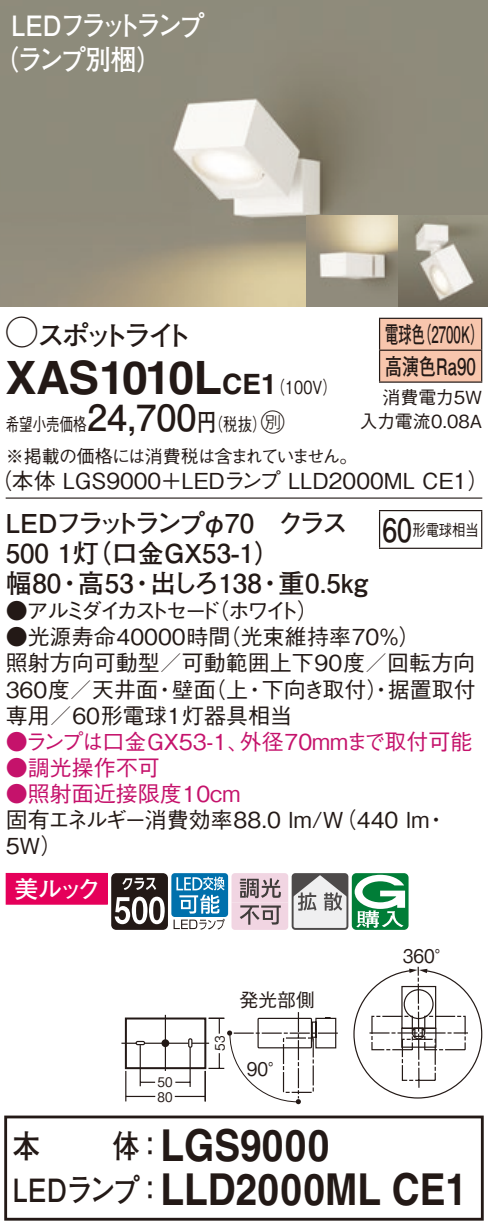
<style>
.page{position:relative;width:488px;height:1232px;background:#fff}
.page>*{position:absolute;margin:0;border:0;box-sizing:border-box;transform-origin:0 0}
.t1{font:700 46px "Helvetica LT Std";letter-spacing:-.04em;color:#231916}
.t2{font:700 44px "Helvetica LT Std";color:#231916;scale:.88 1}
.t3{font:700 36px "Futo Go B101 Pro";color:#231916}
.t4{font:700 32px "Futo Go B101 Pro";letter-spacing:-.02em;color:#231916;scale:.85 1}
.t5{font:700 32px "Futo Go B101 Pro";letter-spacing:-.02em;color:#231916;scale:.83 1}
.t6{font:700 28px/34px "Futo Go B101 Pro";letter-spacing:-.12em;color:#fff;scale:.9 1}
.t7{font:700 28px "Futo Go B101 Pro";letter-spacing:-.195em;color:#231916}
.t8{font:700 28px "Helvetica LT Std";color:#231916}
.t9{font:700 26px "Futo Go B101 Pro";color:#231916}
.t10{font:700 26px "Futo Go B101 Pro";letter-spacing:-.145em;color:#231916}
.t11{font:24px "Futo Go B101 Pro Bold 90 pv RKSJ H";color:#fff}
.t12{font:24px "Ford Classification 1";color:#231916}
.t13{font:700 22.8px/32px "Futo Go B101 Pro";color:#231916;scale:.58 1}
.t14{font:500 22px/26px "Gothic BBB Pro";color:#231916}
.t15{font:500 22px "Gothic BBB Pro";color:#c5126b}
.t16{font:500 22px/26px "Gothic BBB Pro";letter-spacing:-.135em;color:#231916}
.t17{font:18.8px "Gothic BBB Pro Medium 90 pv RKSJ H";color:#231916;scale:.9 1}
.t18{font:18.8px "Gothic BBB Pro Medium 90 pv RKSJ H";color:#231916}
.t19{font:500 18px/31.6px "Gothic BBB Pro";letter-spacing:-.04em;color:#231916;scale:.75 1}
.t20{font:500 18px/24px "Gothic BBB Pro";color:#231916;text-align:right}
.t21{font:500 18px "Gothic BBB Pro";color:#231916;scale:.8 1}
.t22{font:500 16px "Gothic BBB Pro";color:#231916;scale:.83 1}
.t23{font:13.2px/15.2px "Gothic BBB Pro Medium 90 pv RKSJ H";color:#231916;scale:.9 1}
.s1{font-family:"Ford Classification 1";font-weight:400;font-size:32px}
.s2{font-size:46px}
.s3{font-family:"Helvetica LT Std";font-weight:700;font-size:28px}
.s4{font-family:"Gothic BBB Pro";font-weight:500;font-size:18px}
.s5{font-family:"Futo Go B101 Pro";font-weight:700;font-size:24px}
</style>
<div class="page">
<img style="left:0;top:0;width:488px;height:306px">
<img style="left:306px;top:215px;width:182px;height:91px">
<div style="left:380px;top:319px;width:101px;height:62px;background:#f8c6ad"></div>
<hr style="left:379px;top:317px;width:103px;height:2px;background:#231916">
<hr style="left:379px;top:319px;width:1px;height:30px;background:#231916">
<hr style="left:481px;top:319px;width:1px;height:30px;background:#231916">
<hr style="left:379px;top:349px;width:103px;height:2px;background:#231916">
<hr style="left:379px;top:351px;width:1px;height:30px;background:#231916">
<hr style="left:481px;top:351px;width:1px;height:30px;background:#231916">
<hr style="left:379px;top:381px;width:103px;height:2px;background:#231916">
<hr style="left:6px;top:497px;width:476px;height:1px;background:#231916">
<hr style="left:379px;top:511px;width:1px;height:36px;background:#231916">
<hr style="left:379px;top:510px;width:103px;height:1px;background:#231916">
<hr style="left:481px;top:511px;width:1px;height:36px;background:#231916">
<hr style="left:379px;top:547px;width:103px;height:2px;background:#231916">
<div style="left:135px;top:1040px;width:10px;height:4px;border:1px solid #231916;border-radius:2px"></div>
<hr style="left:165px;top:1014px;width:1px;height:56px;background:#231916">
<svg style="left:121px;top:1042px;width:15px;height:1px"></svg>
<hr style="left:145px;top:1042px;width:43px;height:1px;background:#231916">
<div style="left:161px;top:1039px;width:8px;height:7px;background:#231916;border-radius:50%"></div>
<hr style="left:125px;top:1070px;width:1px;height:31px;background:#231916">
<hr style="left:139px;top:1044px;width:2px;height:41px;background:#231916">
<svg style="left:141px;top:1081px;width:14px;height:1px"></svg>
<svg style="left:126px;top:1095px;width:29px;height:1px"></svg>
<div style="left:125px;top:1017px;width:81px;height:51px;border:2px solid #231916"></div>
<svg style="left:175px;top:966px;width:307px;height:137px"></svg>
<div style="left:171px;top:872px;width:57px;height:44px;background:#0070ac;border-radius:3px"></div>
<svg style="left:6px;top:872px;width:218px;height:57px"></svg>
<svg style="left:231px;top:873px;width:177px;height:56px"></svg>
<div style="left:4px;top:1115px;width:479px;height:105px;border:3px solid #231916"></div>
<p class="t6" style="left:-7px;top:5px;width:236px;text-indent:18px">LEDフラットランプ（ランプ別梱(</p>
<p class="t7" style="left:6px;top:312px;width:188px"><span class="s1">A</span>スポットライト</p>
<p class="t13" style="left:418px;top:315px;width:115px">（2700 (K</p>
<p class="t13" style="left:385px;top:315px;width:158px">電球色<br>高演色Ra90</p>
<p class="t20" style="left:359px;top:383px;width:124px">消費電力5W<br>入力電流0.08A</p>
<h1 class="t1" style="left:6px;top:349px;width:190px">XAS1010</h1>
<p class="t8" style="left:194px;top:367px;width:69px"><span class="s2">L</span>CE</p>
<p class="t21" style="left:261px;top:372px;width:96px">（<span class="s3">1</span> 100 (V</p>
<h3 class="t3" style="left:87px;top:389px;width:111px">24,700</h3>
<p class="t12" style="left:252px;top:410px;width:34px">C<span class="s4">）</span></p>
<p class="t21" style="left:197px;top:410px;width:70px">（<span class="s5">円</span>税抜</p>
<p class="t19" style="left:6px;top:406px;width:470px">希望小売価格<br>※掲載の価格には消費税は含まれていません。</p>
<p class="t14" style="left:-10px;top:465px;width:500px">（本体 LGS9000＋LEDランプ LLD2000ML CE1(</p>
<p class="t10" style="left:6px;top:502px;width:343px">LEDフラットランプφ70　クラス</p>
<p class="t9" style="left:6px;top:532px;width:276px">500 （灯1 口金GX53-1(</p>
<p class="t9" style="left:278px;top:562px;width:91px">重0.5kg</p>
<p class="t9" style="left:6px;top:562px;width:57px">幅80</p>
<p class="t9" style="left:78px;top:562px;width:57px">高53</p>
<p class="t9" style="left:150px;top:562px;width:113px">出しろ138</p>
<p class="t9" style="left:57px;top:562px;width:27px">・</p>
<p class="t9" style="left:129px;top:562px;width:27px">・</p>
<p class="t9" style="left:257px;top:562px;width:27px">・</p>
<h3 class="t5" style="left:382px;top:504px;width:37px">60</h3>
<p class="t22" style="left:412px;top:516px;width:81px">形電球相当</p>
<p class="t14" style="left:207px;top:595px;width:113px">（ホワイト(</p>
<p class="t16" style="left:219px;top:595px;width:203px;text-indent:-213px">●アルミダイカストセード<br>（光束維持率70％(</p>
<p class="t14" style="left:6px;top:621px;width:226px">●光源寿命40000時間</p>
<p class="t14" style="left:6px;top:647px;width:471px">照射方向可動型／可動範囲上下90度／回転方向</p>
<p class="t14" style="left:388px;top:673px;width:89px">据置取付</p>
<p class="t14" style="left:204px;top:673px;width:45px">（上</p>
<p class="t14" style="left:262px;top:673px;width:132px">下向き取付）・</p>
<p class="t14" style="left:6px;top:673px;width:288px">360度／天井面<br>専用／60形電球1灯器具相当</p>
<p class="t15" style="left:240px;top:723px;width:234px">外径70mmまで取付可能</p>
<p class="t14" style="left:172px;top:673px;width:45px">壁面</p>
<p class="t14" style="left:154px;top:673px;width:23px">・</p>
<p class="t14" style="left:244px;top:673px;width:23px">・</p>
<p class="t15" style="left:6px;top:723px;width:245px">●ランプは口金GX53-1、</p>
<p class="t15" style="left:6px;top:749px;width:156px">●調光操作不可</p>
<p class="t15" style="left:6px;top:775px;width:236px">●照射面近接限度10cm</p>
<p class="t14" style="left:6px;top:803px;width:425px">固有エネルギー消費効率88.0 lm （W/ 440 lm<br>5W(</p>
<p class="t14" style="left:425px;top:803px;width:23px">・</p>
<p class="t11" style="left:14px;top:869px;width:88px">美ルック</p>
<h3 class="t4" style="left:13px;top:1120px;width:34px">本</h3>
<p class="t23" style="left:157px;top:1072px;width:18px">50<br>80</p>
<p class="t23" style="left:210px;top:1050px;width:18px;rotate:-90deg">53</p>
<p class="t18" style="left:239px;top:984px;width:77px">発光部側</p>
<p class="t17" style="left:247px;top:1053px;width:44px">90°</p>
<h3 class="t4" style="left:113px;top:1120px;width:62px">体：</h3>
<h2 class="t2" style="left:160px;top:1117px;width:193px">LGS9000</h2>
<p class="t17" style="left:402px;top:941px;width:56px">360°</p>
<h3 class="t4" style="left:13px;top:1164px;width:179px">LEDランプ：</h3>
<h2 class="t2" style="left:160px;top:1161px;width:350px">LLD2000ML CE1</h2>
</div>
